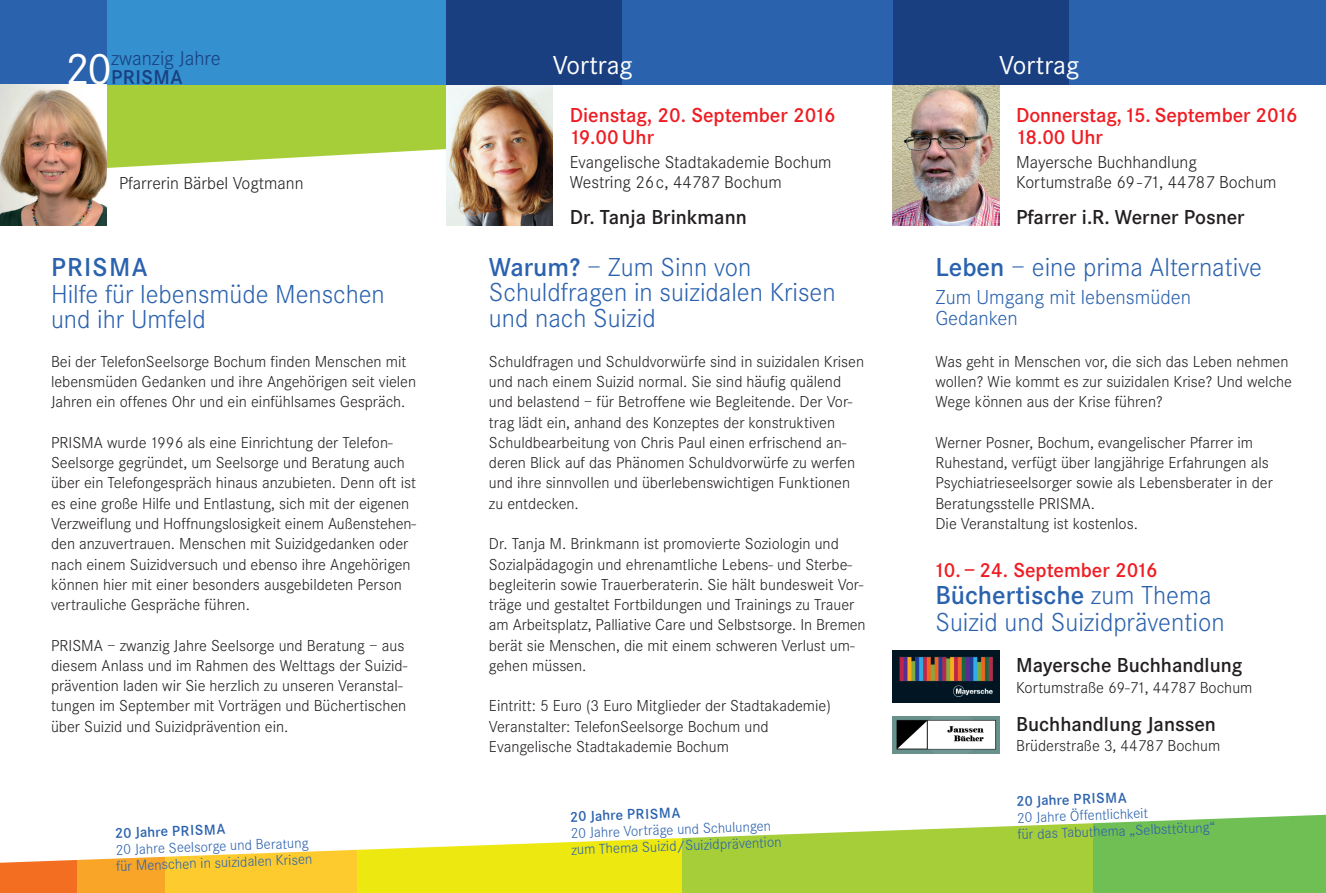
<style>
.page{position:relative;width:1326px;height:893px;background:#fff}
.page>*{position:absolute;margin:0;border:0;box-sizing:border-box;transform-origin:0 0}
.t1{font:300 27px/25.5px "Corporate S";color:#2b62ae}
.t2{font:27px "Corporate S";color:#fff}
.t3{font:600 27px "Corporate S";letter-spacing:.05em;color:#2b62ae}
.t4{font:600 21px/22.5px "Corporate S";letter-spacing:-.005em;color:#ee1d23}
.t5{font:600 21px "Corporate S";color:#231f20}
.t6{font:300 21px/21px "Corporate S";color:#2b62ae}
.t7{font:300 20.7px/19px "Corporate S";color:#193f81}
.t8{font:300 18px/20.2px "Corporate S";color:#231f20}
.t9{font:300 16.5px/20.2px "Corporate S";color:#231f20}
.t10{font:300 15px/16.5px "Corporate S";color:#2b62ae}
.t11{font:600 15px "Corporate S";color:#2b62ae}
.s1{font-weight:400;font-size:45.9px;color:#fff}
.s2{font-weight:600}
</style>
<div class="page">
<img style="left:893px;top:85px;width:106px;height:140px">
<div style="left:1055px;top:0;width:271px;height:85px;background:#2b62ae"></div>
<div style="left:893px;top:0;width:176px;height:85px;background:#193f81"></div>
<div style="left:106px;top:17px;width:340px;height:157px;background:#a6ce39"></div>
<svg style="left:106px;top:149px;width:340px;height:33px"></svg>
<div style="left:106px;top:0;width:340px;height:85px;background:#3490ce"></div>
<div style="left:0;top:0;width:106px;height:85px;background:#2b62ae"></div>
<div style="left:69px;top:842px;width:153px;height:50px;background:#f9a628"></div>
<div style="left:165px;top:838px;width:303px;height:54px;background:#fecb2f"></div>
<div style="left:357px;top:832px;width:353px;height:60px;background:#ece810"></div>
<div style="left:682px;top:814px;width:443px;height:78px;background:#a6ce39"></div>
<div style="left:1094px;top:809px;width:232px;height:83px;background:#6fbf54"></div>
<div style="left:0;top:855px;width:77px;height:37px;background:#f36e21"></div>
<svg style="left:0;top:809px;width:1326px;height:54px;fill:#fff"></svg>
<img style="left:447px;top:85px;width:106px;height:140px">
<div style="left:446px;top:0;width:196px;height:85px;background:#193f81"></div>
<img style="left:893px;top:650px;width:106px;height:52px">
<img style="left:893px;top:716px;width:106px;height:37px">
<div style="left:623px;top:0;width:270px;height:85px;background:#2b62ae"></div>
<img style="left:0;top:85px;width:106px;height:140px">
<p class="t7" style="left:66px;top:51px;width:157px;text-indent:46px">zwanzig Jahre<br><span class="s1">20</span><span class="s2">PRISMA</span></p>
<p class="t8" style="left:119px;top:174px;width:186px">Pfarrerin Bärbel Vogtmann</p>
<h1 class="t3" style="left:51px;top:257px;width:98px">PRISMA</h1>
<h1 class="t1" style="left:51px;top:284px;width:335px">Hilfe für lebensmüde Menschen und ihr Umfeld</h1>
<p class="t9" style="left:51px;top:353px;width:367px">Bei der TelefonSeelsorge Bochum finden Menschen mit lebens müden Gedanken und ihre Angehörigen seit vielen<br>Jahren ein offenes Ohr und ein einfühlsames Gespräch.</p>
<p class="t9" style="left:51px;top:434px;width:367px">PRISMA wurde 1996 als eine Einrichtung der Telefon - Seelsorge gegründet, um Seelsorge und Beratung auch über ein Telefongespräch hinaus anzubieten. Denn oft ist es eine große Hilfe und Entlastung, sich mit der eige nen Verzweiflung und Hoffnungslosigkeit einem Außen stehen - den anzuvertrauen. Menschen mit Suizidgedanken oder nach einem Suizidversuch und ebenso ihre Ange hörigen können hier mit einer besonders ausgebildeten Person vertrau liche Gespräche führen.</p>
<p class="t9" style="left:51px;top:636px;width:358px">PRISMA – zwanzig Jahre Seelsorge und Beratung – aus diesem Anlass und im Rahmen des Welttags der Suizid - prävention laden wir Sie herzlich zu unseren Veranstal - tungen im September mit Vorträgen und Bücher tischen über Suizid und Suizidprävention ein.</p>
<p class="t11" style="left:115px;top:827px;width:112px;rotate:-2deg">20 Jahre PRISMA</p>
<p class="t10" style="left:115px;top:842px;width:198px;rotate:-2deg">20 Jahre Seelsorge und Beratung für Menschen in suizidalen Krisen</p>
<h1 class="t2" style="left:553px;top:55px;width:81px">Vortrag</h1>
<h1 class="t2" style="left:999px;top:55px;width:81px">Vortrag</h1>
<p class="t4" style="left:569px;top:105px;width:268px">Dienstag, 20. September 2016<br>19.00 Uhr</p>
<p class="t8" style="left:570px;top:154px;width:263px">Evangelische Stadtakademie Bochum<br>Westring 26c, 44787 Bochum</p>
<p class="t4" style="left:1015px;top:105px;width:284px">Donnerstag,15. September 2016<br>18.00 Uhr</p>
<p class="t8" style="left:1016px;top:154px;width:262px">Mayersche Buchhandlung<br>Kortumstraße 69-71, 44787 Bochum</p>
<p class="t5" style="left:570px;top:209px;width:179px">Dr. Tanja Brinkmann</p>
<p class="t5" style="left:1016px;top:209px;width:230px">Pfarrer i.R. Werner Posner</p>
<h1 class="t1" style="left:489px;top:257px;width:348px"><span class="s2">Warum?</span> – Zum Sinn von<br>Schuldfragen in suizidalen Krisen und nach Suizid</h1>
<p class="t9" style="left:489px;top:353px;width:377px">Schuldfragen und Schuldvorwürfe sind in suizidalen Krisen und nach einem Suizid normal. Sie sind häufig quälend und belastend – für Betroffene wie Begleitende. Der Vor&shy;trag lädt ein, anhand des Konzeptes der konstruktiven Schuldbearbeitung von Chris Paul einen erfrischend an - deren Blick auf das Phänomen Schuldvorwürfe zu werfen und ihre sinnvollen und überlebens wichtigen Funktionen zu entdecken.</p>
<p class="t9" style="left:489px;top:535px;width:378px">Dr. Tanja M. Brinkmann ist promovierte Soziologin und Sozial pädagogin und ehrenamtliche Lebens- und Sterbe - begleiterin sowie Trauerberaterin. Sie hält bundesweit Vor&shy;träge und gestaltet Fortbildungen und Trainings zu Trauer am Arbeitsplatz, Palliative Care und Selbstsorge. In Bremen berät sie Menschen, die mit einem schweren Verlust um&shy;gehen müssen.</p>
<p class="t9" style="left:489px;top:697px;width:343px">Eintritt: 5 Euro (3 Euro Mitglieder der Stadtakademie)<br>Veranstalter: TelefonSeelsorge Bochum und<br>Evangelische Stadtakademie Bochum</p>
<p class="t11" style="left:570px;top:811px;width:112px;rotate:-2deg">20 Jahre PRISMA</p>
<p class="t10" style="left:570px;top:826px;width:212px;rotate:-2deg">20 Jahre Vorträge und Schulungen zum Thema Suizid/Suizidprävention</p>
<h1 class="t1" style="left:935px;top:257px;width:328px"><span class="s2">Leben</span> – eine prima Alternative</h1>
<p class="t6" style="left:935px;top:289px;width:257px">Zum Umgang mit lebensmüden<br>Gedanken</p>
<p class="t9" style="left:935px;top:353px;width:358px">Was geht in Menschen vor, die sich das Leben nehmen wollen? Wie kommt es zur suizidalen Krise? Und welche<br>Wege können aus der Krise führen?</p>
<p class="t9" style="left:935px;top:434px;width:339px">Werner Posner, Bochum, evangelischer Pfarrer im Ruhestand, verfügt über lang jährige Erfahrungen als Psychiatrieseelsorger sowie als Lebensberater in der Beratungsstelle PRISMA.<br>Die Veranstaltung ist kostenlos.</p>
<p class="t4" style="left:933px;top:560px;width:226px">10. – 24. September 2016</p>
<h1 class="t1" style="left:935px;top:584px;width:291px;line-height:27px"><span class="s2">Büchertische</span> zum Thema<br>Suizid und Suizidprävention</h1>
<p class="t5" style="left:1016px;top:657px;width:228px">Mayersche Buchhandlung</p>
<p class="t9" style="left:1016px;top:678px;width:238px">Kortumstraße 69-71, 44787 Bochum</p>
<p class="t5" style="left:1016px;top:716px;width:201px">Buchhandlung Janssen</p>
<p class="t9" style="left:1016px;top:737px;width:206px">Brüderstraße 3, 44787 Bochum</p>
<p class="t11" style="left:1016px;top:795px;width:112px;rotate:-2deg">20 Jahre PRISMA</p>
<p class="t10" style="left:1017px;top:810px;width:199px;rotate:-2deg">20 Jahre Öffentlichkeit<br>für das Tabuthema „Selbsttötung“</p>
</div>
